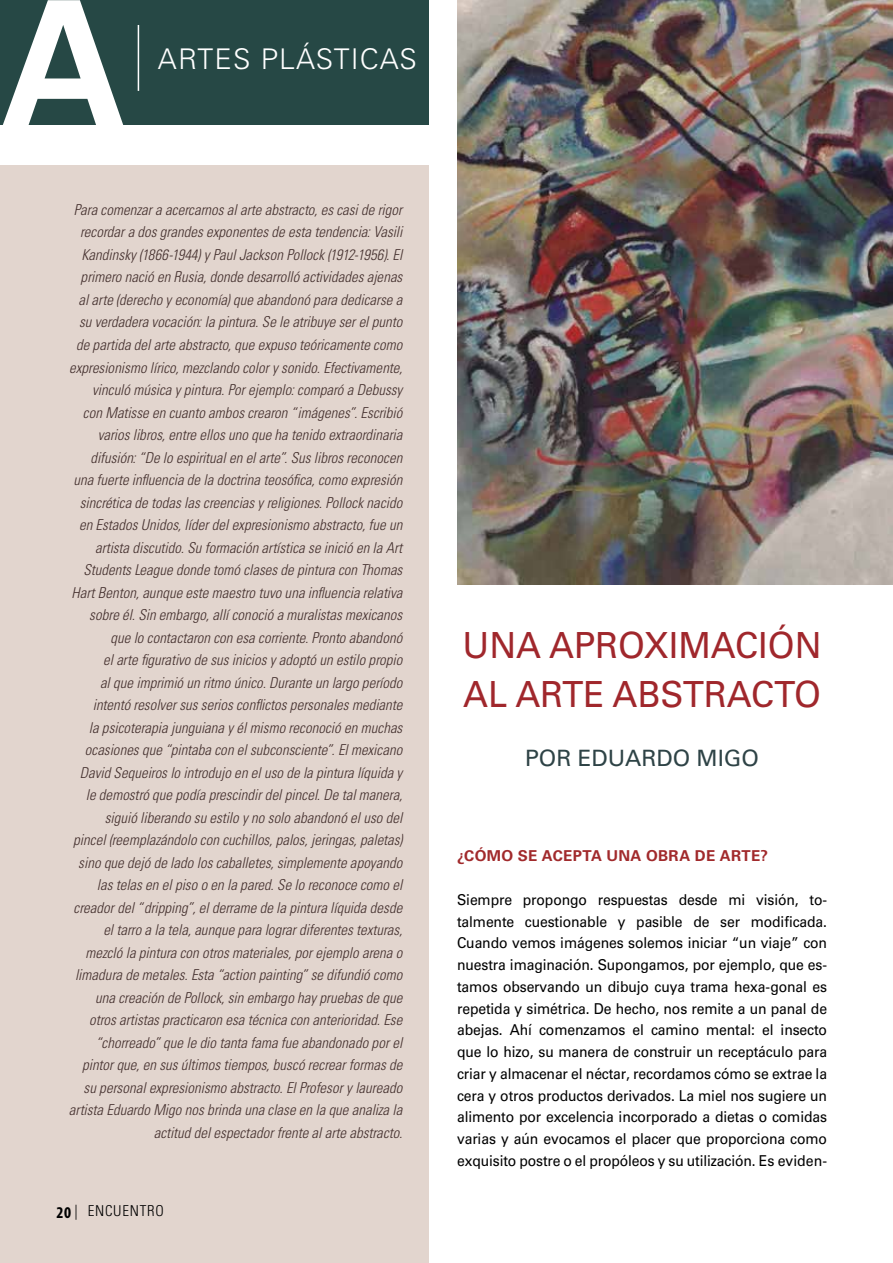
<style>
.page{position:relative;width:893px;height:1263px;background:#fff}
.page>*{position:absolute;margin:0;border:0;box-sizing:border-box;transform-origin:0 0}
.t1{font:700 174px "Univers LT Std";color:#fff}
.t2{font:36px/49.5px "Univers LT Std";color:#a0272c;scale:.96 1}
.t3{font:300 28.5px "Univers LT Std";letter-spacing:.04em;color:#fff}
.t4{font:22.5px "Univers LT Std";color:#2e4346}
.t5{font:italic 300 condensed 15px/22.5px "Univers LT Std";color:#432f2d;text-align:right}
.t6{font:15px/21.8px "Univers LT Std";letter-spacing:-.01em;color:#000;text-align:justify;scale:.93 1}
.t7{font:700 15px "Univers LT Std";letter-spacing:.02em;color:#a12a2c}
.t8{font:300 condensed 15px "Univers LT Std";letter-spacing:.05em;color:#000}
.s1{font-family:"Myriad Pro";font-weight:700;font-size:16.5px}
</style>
<div class="page">
<div style="left:0;top:165px;width:429px;height:1098px;background:#e2d5ce"></div>
<div style="left:0;top:0;width:429px;height:125px;background:#264845"></div>
<hr style="left:138px;top:25px;width:1px;height:66px;background:#fff">
<img style="left:457px;top:0;width:436px;height:585px">
<h1 class="t1" style="left:2px;top:-37px;width:127px">A</h1>
<h3 class="t3" style="left:158px;top:42px;width:260px">ARTES PLÁSTICAS</h3>
<p class="t5" style="left:69px;top:199px;width:335px">Para comenzar a acercarnos al arte abstracto, es casi de rigor recordar a dos grandes exponentes de esta tendencia: Vasili Kandinsky (1866-1944) y Paul Jackson Pollock (1912-1956). El primero nació en Rusia, donde desarrolló actividades ajenas al arte (derecho y economía) que abandonó para dedicarse a su verdadera vocación: la pintura. Se le atribuye ser el punto de partida del arte abstracto, que expuso teóricamente como expresionismo lírico, mezclando color y sonido. Efectivamente, vinculó música y pintura. Por ejemplo: comparó a Debussy<br>con Matisse en cuanto ambos crearon “imágenes”. Escribió varios libros, entre ellos uno que ha tenido extraordinaria difusión: “De lo espiritual en el arte”. Sus libros reconocen una fuerte influencia de la doctrina teosófica, como expresión sincrética de todas las creencias y religiones. Pollock nacido en Estados Unidos, líder del expresionismo abstracto, fue un artista discutido. Su formación artística se inició en la Art Students League donde tomó clases de pintura con Thomas Hart Benton, aunque este maestro tuvo una influencia relativa sobre él. Sin embargo, allí conoció a muralistas mexicanos que lo contactaron con esa corriente. Pronto abandonó<br>el arte figurativo de sus inicios y adoptó un estilo propio<br>al que imprimió un ritmo único. Durante un largo período intentó resolver sus serios conflictos personales mediante<br>la psicoterapia junguiana y él mismo reconoció en muchas ocasiones que “pintaba con el subconsciente”. El mexicano David Sequeiros lo introdujo en el uso de la pintura líquida y le demostró que podía prescindir del pincel. De tal manera, siguió liberando su estilo y no solo abandonó el uso del pincel (reemplazándolo con cuchillos, palos, jeringas, paletas) sino que dejó de lado los caballetes, simplemente apoyando las telas en el piso o en la pared. Se lo reconoce como el creador del “dripping”, el derrame de la pintura líquida desde el tarro a la tela, aunque para lograr diferentes texturas, mezcló la pintura con otros materiales, por ejemplo arena o limadura de metales. Esta “action painting” se difundió como una creación de Pollock, sin embargo hay pruebas de que otros artistas practicaron esa técnica con anterioridad. Ese “chorreado” que le dio tanta fama fue abandonado por el pintor que, en sus últimos tiempos, buscó recrear formas de su personal expresionismo abstracto. El Profesor y laureado artista Eduardo Migo nos brinda una clase en la que analiza la actitud del espectador frente al arte abstracto.</p>
<p class="t8" style="left:56px;top:1202px;width:109px"><span class="s1">20</span> | ENCUENTRO</p>
<h2 class="t2" style="left:462px;top:620px;width:376px">UNA APROXIMACIÓN<br>AL ARTE ABSTRACTO</h2>
<h3 class="t4" style="left:525px;top:744px;width:235px">POR EDUARDO MIGO</h3>
<p class="t7" style="left:457px;top:847px;width:312px">¿CÓMO SE ACEPTA UNA OBRA DE ARTE?</p>
<p class="t6" style="left:457px;top:889px;width:399px">Siempre propongo respuestas desde mi visión, to&shy;talmente cuestionable y pasible de ser modificada.<br>Cuando vemos imágenes solemos iniciar “un viaje” con nuestra imaginación. Supongamos, por ejemplo, que es&shy;tamos observando un dibujo cuya trama hexa-gonal es repetida y simétrica. De hecho, nos remite a un panal de abejas. Ahí comenzamos el camino mental: el insecto que lo hizo, su manera de construir un receptáculo para criar y almacenar el néctar, recordamos cómo se extrae la cera y otros productos derivados. La miel nos sugiere un alimento por excelencia incorporado a dietas o comidas varias y aún evocamos el placer que proporciona como exquisito postre o el propóleos y su utilización. Es eviden-</p>
</div>
